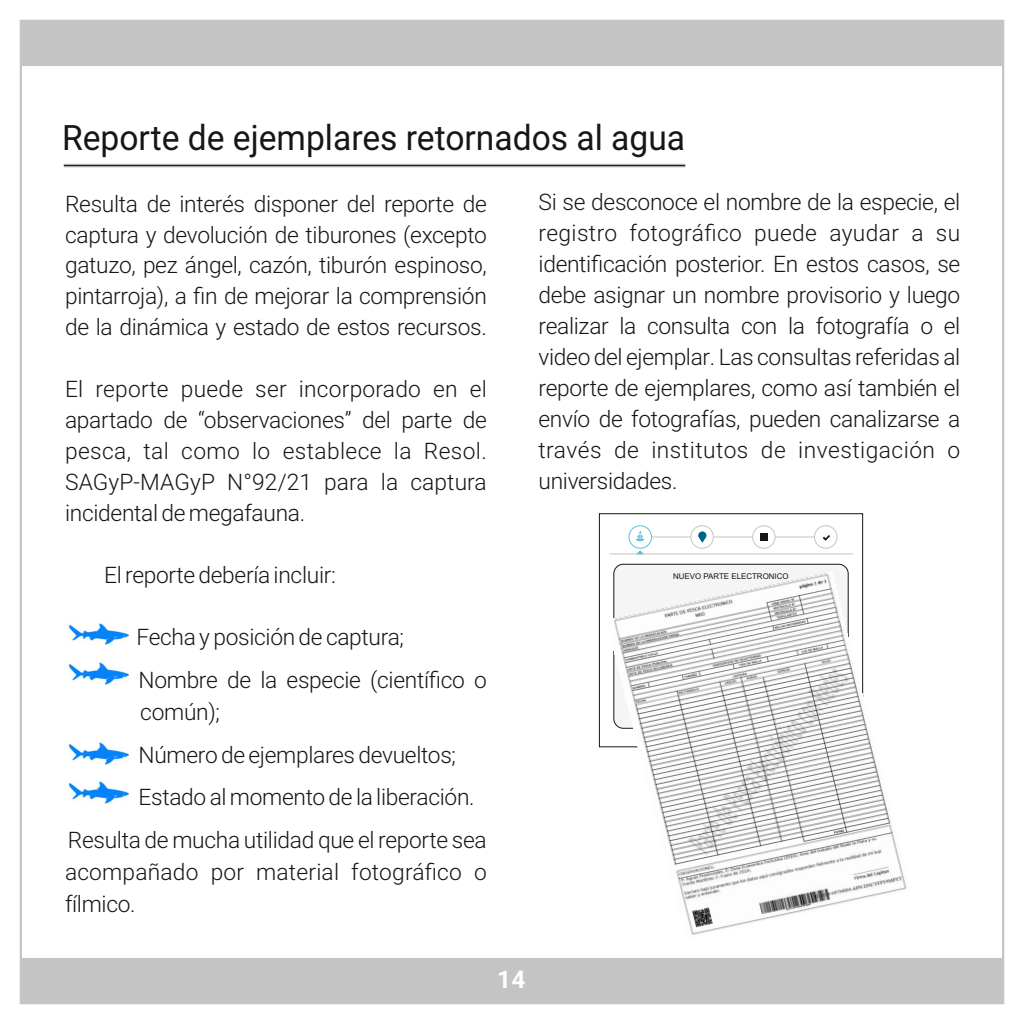
<style>
.page{position:relative;width:1024px;height:1024px;background:#fff}
.page>*{position:absolute;margin:0;border:0;box-sizing:border-box;transform-origin:0 0}
.t1{font:35px "Roboto";color:#151616;scale:.96 1}
.t2{font:700 24.5px "Roboto";color:#fff}
.t3{font:300 22.75px/31px "Roboto";letter-spacing:-.015em;color:#151616;text-align:justify}
.t4{font:300 22.75px/31.8px "Roboto";letter-spacing:.01em;color:#151616}
.t5{font:7.88px "Arial";color:#151616}
</style>
<div class="page">
<div style="left:21px;top:958px;width:982px;height:45px;background:#c4c4c5"></div>
<div style="left:21px;top:21px;width:982px;height:44px;background:#c4c4c5"></div>
<hr style="left:64px;top:164px;width:621px;height:3px;background:#afb0b0">
<hr style="left:64px;top:165px;width:621px;height:1px;background:#151616">
<div style="left:613px;top:564px;width:235px;height:164px;background:#f5f5f5;border:1px solid #151616;border-radius:9px"></div>
<div style="left:690px;top:525px;width:24px;height:24px;border:1px solid #c4c4c5;border-radius:50%"></div>
<div style="left:752px;top:525px;width:23px;height:24px;border:1px solid #c4c4c5;border-radius:50%"></div>
<div style="left:814px;top:525px;width:23px;height:24px;border:1px solid #c4c4c5;border-radius:50%"></div>
<hr style="left:651px;top:536px;width:40px;height:1px;background:#c4c4c5">
<hr style="left:713px;top:536px;width:39px;height:1px;background:#c4c4c5">
<hr style="left:775px;top:536px;width:39px;height:1px;background:#c4c4c5">
<svg style="left:822px;top:535px;width:8px;height:6px"></svg>
<div style="left:628px;top:525px;width:24px;height:24px;border:1px solid #5bc0de;border-radius:50%"></div>
<hr style="left:609px;top:553px;width:244px;height:1px;background:#c4c4c5">
<svg style="left:636px;top:550px;width:8px;height:4px"></svg>
<svg style="left:760px;top:533px;width:8px;height:7px"></svg>
<svg style="left:698px;top:531px;width:8px;height:12px"></svg>
<svg style="left:635px;top:531px;width:10px;height:10px"></svg>
<img style="left:607px;top:572px;width:300px;height:363px">
<img style="left:68px;top:662px;width:61px;height:23px">
<img style="left:68px;top:622px;width:61px;height:23px">
<img style="left:68px;top:742px;width:61px;height:23px">
<img style="left:68px;top:781px;width:61px;height:23px">
<h1 class="t1" style="left:62px;top:124px;width:650px">Reporte de ejemplares retornados al agua</h1>
<p class="t3" style="left:65px;top:190px;width:423px">Resulta de interés disponer del reporte de captura y devolución de tiburones (excepto gatuzo, pez ángel, cazón, tiburón espinoso, pintarroja), a fin de mejorar la comprensión de la dinámica y estado de estos recursos.</p>
<p class="t3" style="left:65px;top:376px;width:423px">El reporte puede ser incorporado en el apartado de “observaciones” del parte de pesca, tal como lo establece la Resol.<br>SAGyP-MAGyP N°92/21 para la captura incidental de megafauna.</p>
<p class="t3" style="left:104px;top:562px;width:233px">El reporte debería incluir:</p>
<p class="t3" style="left:136px;top:618px;width:352px;line-height:42.7px">Fecha y posición de captura;<br>Nombre de la especie (científico o</p>
<p class="t3" style="left:140px;top:698px;width:81px">común);</p>
<p class="t3" style="left:139px;top:741px;width:319px">Número de ejemplares devueltos;</p>
<p class="t3" style="left:139px;top:784px;width:337px">Estado al momento de la liberación.</p>
<p class="t3" style="left:68px;top:827px;width:420px">Resulta de mucha utilidad que el reporte sea</p>
<p class="t4" style="left:65px;top:858px;width:423px">acompañado por material fotográfico o fílmico.</p>
<p class="t3" style="left:538px;top:189px;width:423px">Si se desconoce el nombre de la especie, el registro fotográfico puede ayudar a su identificación posterior. En estos casos, se debe asignar un nombre provisorio y luego realizar la consulta con la fotografía o el video del ejemplar. Las consultas referidas al reporte de ejemplares, como así también el envío de fotografías, pueden canalizarse a través de institutos de investigación o universidades.</p>
<p class="t5" style="left:673px;top:573px;width:117px">NUEVO PARTE ELECTRONICO</p>
<p class="t2" style="left:497px;top:970px;width:30px">14</p>
</div>
